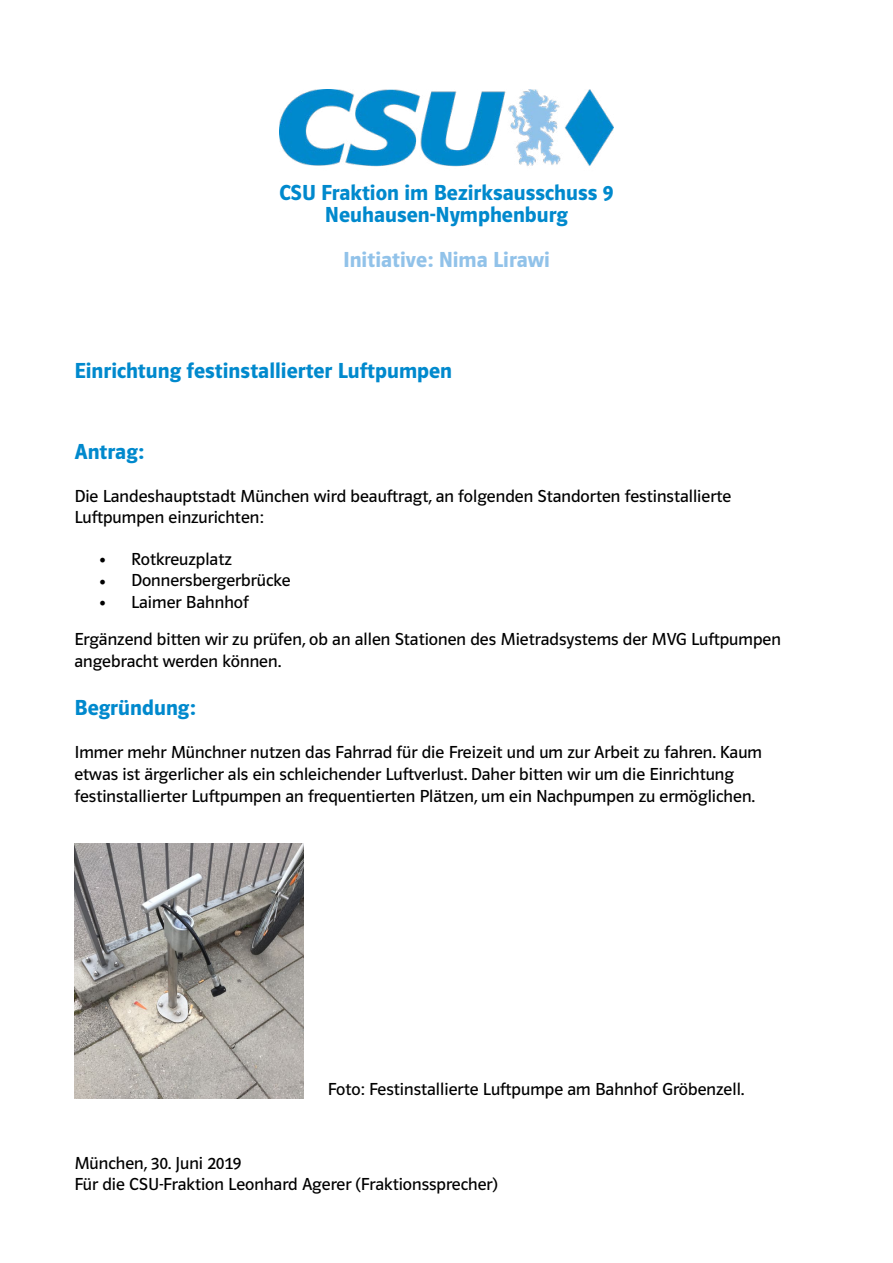
<style>
.page{position:relative;width:893px;height:1263px;background:#fff}
.page>*{position:absolute;margin:0;border:0;box-sizing:border-box;transform-origin:0 0}
.t1{font:600 22.5px/22.5px "Polo 22 R";color:#0089cd;text-align:center}
.t2{font:600 22.5px "Polo 22 R";color:#91c2e9}
.t3{font:18px/21.6px "Polo 22 R Buch";color:#000}
.t4{font:18px/21.6px "Minion Pro";color:#000;text-align:justify}
</style>
<div class="page">
<img style="left:280px;top:89px;width:333px;height:78px">
<img style="left:74px;top:843px;width:230px;height:255px">
<p class="t1" style="left:280px;top:181px;width:335px">CSU Fraktion im Bezirksausschuss 9<br>Neuhausen-Nymphenburg</p>
<p class="t2" style="left:343px;top:248px;width:208px">Initiative: Nima Lirawi</p>
<p class="t1" style="left:74px;top:359px;width:379px">Einrichtung festinstallierter Luftpumpen</p>
<p class="t1" style="left:74px;top:440px;width:71px">Antrag:</p>
<p class="t3" style="left:74px;top:485px;width:659px">Die Landeshauptstadt München wird beauftragt, an folgenden Standorten festinstallierte<br>Luftpumpen einzurichten:</p>
<p class="t4" style="left:99px;top:548px;width:9px">• • •</p>
<p class="t3" style="left:131px;top:548px;width:161px">Rotkreuzplatz<br>Donnersbergerbrücke<br>Laimer Bahnhof</p>
<p class="t3" style="left:74px;top:628px;width:708px">Ergänzend bitten wir zu prüfen, ob an allen Stationen des Mietradsystems der MVG Luftpumpen angebracht werden können.</p>
<p class="t1" style="left:74px;top:697px;width:123px">Begründung:</p>
<p class="t3" style="left:74px;top:742px;width:689px">Immer mehr Münchner nutzen das Fahrrad für die Freizeit und um zur Arbeit zu fahren. Kaum etwas ist ärgerlicher als ein schleichender Luftverlust. Daher bitten wir um die Einrichtung festinstallierter Luftpumpen an frequentierten Plätzen, um ein Nachpumpen zu ermöglichen.</p>
<p class="t3" style="left:328px;top:1078px;width:418px">Foto: Festinstallierte Luftpumpe am Bahnhof Gröbenzell.</p>
<p class="t3" style="left:74px;top:1152px;width:425px">München, 30. Juni 2019<br>Für die CSU-Fraktion Leonhard Agerer (Fraktionssprecher)</p>
</div>
